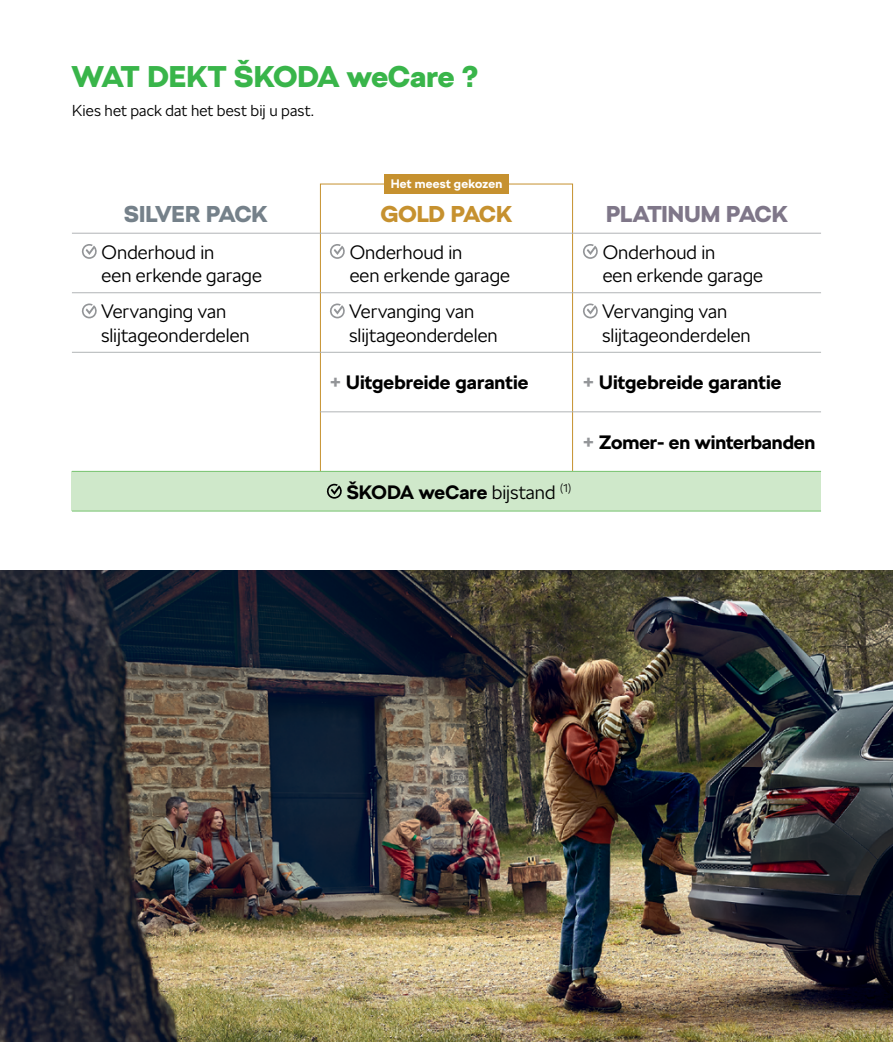
<style>
.page{position:relative;width:893px;height:1042px;background:#fff}
.page>*{position:absolute;margin:0;border:0;box-sizing:border-box;transform-origin:0 0}
.t1{font:900 29.75px "SKODA Next";color:#39b54a}
.t2{font:900 22.75px "SKODA Next";letter-spacing:-.005em;color:#7f7789}
.t3{font:900 22.75px "SKODA Next";color:#75818a}
.t4{font:900 22.75px "SKODA Next";letter-spacing:-.005em;color:#c6912f}
.t5{font:300 19.25px/23.1px "SKODA Next";color:#000}
.t6{font:700 19.25px "SKODA Next";letter-spacing:.005em;color:#000}
.t7{font:300 15.75px "SKODA Next";letter-spacing:.005em;color:#000}
.t8{font:700 12.25px "SKODA Next";letter-spacing:.02em;color:#fff}
.s1{color:#939598}
.s2{font-weight:300}
</style>
<div class="page">
<img style="left:0;top:570px;width:893px;height:472px">
<div style="left:72px;top:471px;width:749px;height:40px;background:#cfe8ca"></div>
<hr style="left:573px;top:233px;width:248px;height:1px;background:#b1b4b6">
<hr style="left:573px;top:292px;width:248px;height:1px;background:#b1b4b6">
<hr style="left:573px;top:352px;width:248px;height:1px;background:#b1b4b6">
<hr style="left:573px;top:411px;width:248px;height:1px;background:#b1b4b6">
<hr style="left:72px;top:233px;width:248px;height:1px;background:#b1b4b6">
<hr style="left:72px;top:292px;width:248px;height:1px;background:#b1b4b6">
<hr style="left:72px;top:352px;width:248px;height:1px;background:#b1b4b6">
<hr style="left:320px;top:233px;width:253px;height:1px;background:#b1b4b6">
<hr style="left:320px;top:292px;width:253px;height:1px;background:#b1b4b6">
<hr style="left:320px;top:352px;width:253px;height:1px;background:#b1b4b6">
<hr style="left:320px;top:411px;width:253px;height:1px;background:#b1b4b6">
<hr style="left:72px;top:471px;width:248px;height:1px;background:#77c370">
<hr style="left:320px;top:471px;width:253px;height:1px;background:#77c370">
<hr style="left:573px;top:471px;width:248px;height:1px;background:#77c370">
<hr style="left:72px;top:511px;width:248px;height:1px;background:#77c370">
<hr style="left:320px;top:511px;width:253px;height:1px;background:#77c370">
<hr style="left:573px;top:511px;width:248px;height:1px;background:#77c370">
<svg style="left:81px;top:244px;width:16px;height:15px"></svg>
<svg style="left:330px;top:244px;width:15px;height:15px"></svg>
<svg style="left:583px;top:244px;width:15px;height:15px"></svg>
<svg style="left:81px;top:303px;width:16px;height:15px"></svg>
<svg style="left:330px;top:303px;width:15px;height:15px"></svg>
<svg style="left:583px;top:303px;width:15px;height:15px"></svg>
<svg style="left:326px;top:484px;width:16px;height:15px"></svg>
<div style="left:384px;top:174px;width:124px;height:19px;background:#c6912f"></div>
<h1 class="t1" style="left:72px;top:59px;width:408px">WAT DEKT ŠKODA weCare ?</h1>
<p class="t7" style="left:72px;top:101px;width:244px">Kies het pack dat het best bij u past.</p>
<p class="t8" style="left:391px;top:177px;width:113px">Het meest gekozen</p>
<p class="t3" style="left:124px;top:200px;width:145px">SILVER PACK</p>
<p class="t4" style="left:381px;top:200px;width:133px">GOLD PACK</p>
<p class="t2" style="left:606px;top:200px;width:183px">PLATINUM PACK</p>
<p class="t5" style="left:102px;top:241px;width:162px">Onderhoud in<br>een erkende garage</p>
<p class="t5" style="left:350px;top:241px;width:162px">Onderhoud in<br>een erkende garage</p>
<p class="t5" style="left:603px;top:241px;width:162px">Onderhoud in<br>een erkende garage</p>
<p class="t5" style="left:101px;top:300px;width:150px">Vervanging van slijtageonderdelen</p>
<p class="t5" style="left:349px;top:300px;width:150px">Vervanging van slijtageonderdelen</p>
<p class="t5" style="left:602px;top:300px;width:150px">Vervanging van slijtageonderdelen</p>
<p class="t6" style="left:330px;top:371px;width:200px"><span class="s1">+</span> Uitgebreide garantie</p>
<p class="t6" style="left:583px;top:371px;width:200px"><span class="s1">+</span> Uitgebreide garantie</p>
<p class="t6" style="left:347px;top:480px;width:226px">ŠKODA weCare <span class="s2">bijstand</span> <sup>(1)</sup></p>
<p class="t6" style="left:583px;top:430px;width:234px"><span class="s1">+</span> Zomer- en winterbanden</p>
</div>
